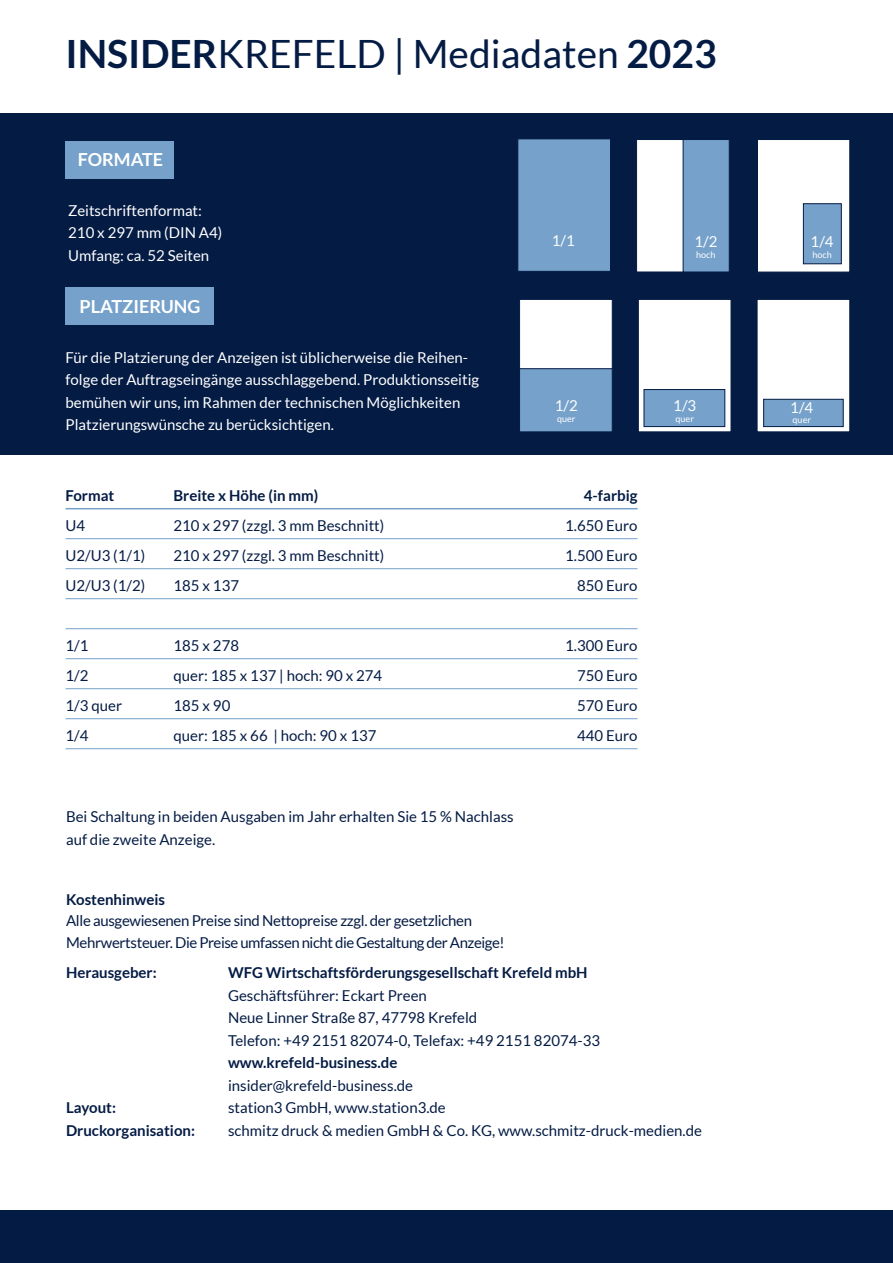
<style>
.page{position:relative;width:893px;height:1263px;background:#fff}
.page>*{position:absolute;margin:0;border:0;box-sizing:border-box;transform-origin:0 0}
.t1{font:39px "Lato";color:#041b44}
.t2{font:700 18px "Lato";color:#fff}
.t3{font:15px/22.5px "Lato";color:#041b44}
.t4{font:15px/22.5px "Lato";color:#fff}
.t5{font:700 15px "Lato";color:#041b44}
.t6{font:15px/22.5px "Lato";letter-spacing:-.02em;color:#041b44}
.t7{font:9px "Lato";color:#fff}
.s1{font-weight:700}
</style>
<div class="page">
<div style="left:0;top:1210px;width:893px;height:53px;background:#041b44"></div>
<div style="left:0;top:113px;width:893px;height:341px;background:#041b44"></div>
<div style="left:66px;top:141px;width:108px;height:38px;background:#75a1ca"></div>
<div style="left:66px;top:288px;width:148px;height:37px;background:#75a1ca"></div>
<div style="left:518px;top:139px;width:93px;height:132px;background:#75a1ca;border:1px solid #041b44"></div>
<div style="left:519px;top:299px;width:93px;height:133px;background:#fff;border:1px solid #041b44"></div>
<div style="left:519px;top:368px;width:93px;height:64px;background:#75a1ca;border:1px solid #041b44"></div>
<div style="left:638px;top:299px;width:93px;height:133px;background:#fff;border:1px solid #041b44"></div>
<div style="left:644px;top:389px;width:81px;height:38px;background:#75a1ca;border:1px solid #041b44"></div>
<div style="left:757px;top:299px;width:93px;height:133px;background:#fff;border:1px solid #041b44"></div>
<div style="left:763px;top:399px;width:80px;height:28px;background:#75a1ca;border:1px solid #041b44"></div>
<div style="left:636px;top:139px;width:93px;height:133px;background:#fff;border:1px solid #041b44"></div>
<div style="left:683px;top:139px;width:46px;height:133px;background:#75a1ca;border:1px solid #041b44"></div>
<div style="left:757px;top:139px;width:93px;height:133px;background:#fff;border:1px solid #041b44"></div>
<div style="left:803px;top:203px;width:38px;height:61px;background:#75a1ca;border:1px solid #041b44"></div>
<hr style="left:66px;top:508px;width:572px;height:1px;background:#75a1ca">
<hr style="left:66px;top:538px;width:572px;height:1px;background:#75a1ca">
<hr style="left:66px;top:568px;width:572px;height:1px;background:#75a1ca">
<hr style="left:66px;top:598px;width:572px;height:1px;background:#75a1ca">
<hr style="left:66px;top:658px;width:572px;height:1px;background:#75a1ca">
<hr style="left:66px;top:688px;width:572px;height:1px;background:#75a1ca">
<hr style="left:66px;top:718px;width:572px;height:1px;background:#75a1ca">
<hr style="left:66px;top:628px;width:572px;height:1px;background:#75a1ca">
<hr style="left:66px;top:748px;width:572px;height:1px;background:#75a1ca">
<h1 class="t1" style="left:66px;top:32px;width:653px"><span class="s1">INSIDER</span>KREFELD | Mediadaten <span class="s1">2023</span></h1>
<p class="t2" style="left:78px;top:149px;width:87px">FORMATE</p>
<p class="t4" style="left:68px;top:199px;width:156px">Zeitschriftenformat:<br>210 x 297 mm (DIN A4)<br>Umfang: ca. 52 Seiten</p>
<p class="t2" style="left:80px;top:296px;width:122px">PLATZIERUNG</p>
<p class="t4" style="left:66px;top:346px;width:415px">Für die Platzierung der Anzeigen ist üblicherweise die Reihen&shy;folge der Auftragseingänge ausschlaggebend. Produktionsseitig bemühen wir uns, im Rahmen der technischen Möglichkeiten Platzierungswünsche zu berücksichtigen.</p>
<p class="t4" style="left:552px;top:229px;width:24px">1/1</p>
<p class="t4" style="left:555px;top:394px;width:24px">1/2</p>
<p class="t7" style="left:557px;top:414px;width:20px">quer</p>
<p class="t5" style="left:66px;top:487px;width:50px">Format</p>
<p class="t5" style="left:174px;top:487px;width:146px">Breite x Höhe (in mm)</p>
<p class="t5" style="left:584px;top:487px;width:55px">4-farbig</p>
<p class="t3" style="left:66px;top:514px;width:21px">U4</p>
<p class="t3" style="left:174px;top:514px;width:212px">210 x 297 (zzgl. 3 mm Beschnitt)</p>
<p class="t3" style="left:565px;top:514px;width:74px">1.650 Euro</p>
<p class="t3" style="left:66px;top:544px;width:81px">U2/U3 (1/1)</p>
<p class="t3" style="left:174px;top:544px;width:212px">210 x 297 (zzgl. 3 mm Beschnitt)</p>
<p class="t3" style="left:565px;top:544px;width:74px">1.500 Euro</p>
<p class="t3" style="left:66px;top:574px;width:81px">U2/U3 (1/2)</p>
<p class="t3" style="left:174px;top:574px;width:67px">185 x 137</p>
<p class="t3" style="left:577px;top:574px;width:62px">850 Euro</p>
<p class="t3" style="left:66px;top:634px;width:24px">1/1</p>
<p class="t3" style="left:174px;top:634px;width:67px">185 x 278</p>
<p class="t3" style="left:565px;top:634px;width:74px">1.300 Euro</p>
<p class="t3" style="left:66px;top:664px;width:24px">1/2</p>
<p class="t3" style="left:174px;top:664px;width:210px">quer: 185 x 137 | hoch: 90 x 274</p>
<p class="t3" style="left:577px;top:664px;width:62px">750 Euro</p>
<p class="t3" style="left:66px;top:694px;width:58px">1/3 quer</p>
<p class="t3" style="left:174px;top:694px;width:58px">185 x 90</p>
<p class="t3" style="left:577px;top:694px;width:62px">570 Euro</p>
<p class="t3" style="left:66px;top:724px;width:24px">1/4</p>
<p class="t3" style="left:174px;top:724px;width:204px">quer: 185 x 66 | hoch: 90 x 137</p>
<p class="t3" style="left:577px;top:724px;width:62px">440 Euro</p>
<p class="t3" style="left:66px;top:805px;width:449px">Bei Schaltung in beiden Ausgaben im Jahr erhalten Sie 15 % Nachlass auf die zweite Anzeige.</p>
<p class="t4" style="left:694px;top:230px;width:24px">1/2</p>
<p class="t7" style="left:696px;top:249px;width:21px">hoch</p>
<p class="t4" style="left:673px;top:394px;width:24px">1/3</p>
<p class="t7" style="left:676px;top:414px;width:20px">quer</p>
<p class="t5" style="left:66px;top:890px;width:101px">Kostenhinweis</p>
<p class="t6" style="left:66px;top:909px;width:440px">Alle ausgewiesenen Preise sind Nettopreise zzgl. der gesetzlichen<br>Mehrwertsteuer. Die Preise umfassen nicht die Gestaltung der Anzeige!</p>
<p class="t5" style="left:66px;top:964px;width:92px">Herausgeber:</p>
<p class="t5" style="left:228px;top:964px;width:361px">WFG Wirtschaftsförderungsgesellschaft Krefeld mbH</p>
<p class="t3" style="left:228px;top:984px;width:373px">Geschäftsführer: Eckart Preen<br>Neue Linner Straße 87, 47798 Krefeld<br>Telefon: +49 2151 82074-0, Telefax: +49 2151 82074-33</p>
<p class="t5" style="left:228px;top:1054px;width:171px">www.krefeld-business.de</p>
<p class="t3" style="left:228px;top:1074px;width:186px">insider@krefeld-business.de</p>
<p class="t5" style="left:66px;top:1099px;width:51px">Layout:</p>
<p class="t3" style="left:228px;top:1096px;width:219px">station3 GmbH, www.station3.de</p>
<p class="t5" style="left:66px;top:1121px;width:130px">Druckorganisation:</p>
<p class="t3" style="left:228px;top:1119px;width:475px">schmitz druck &amp; medien GmbH &amp; Co. KG, www.schmitz-druck-medien.de</p>
<p class="t4" style="left:811px;top:231px;width:24px">1/4</p>
<p class="t7" style="left:812px;top:250px;width:21px">hoch</p>
<p class="t4" style="left:790px;top:396px;width:24px">1/4</p>
<p class="t7" style="left:793px;top:415px;width:20px">quer</p>
</div>
